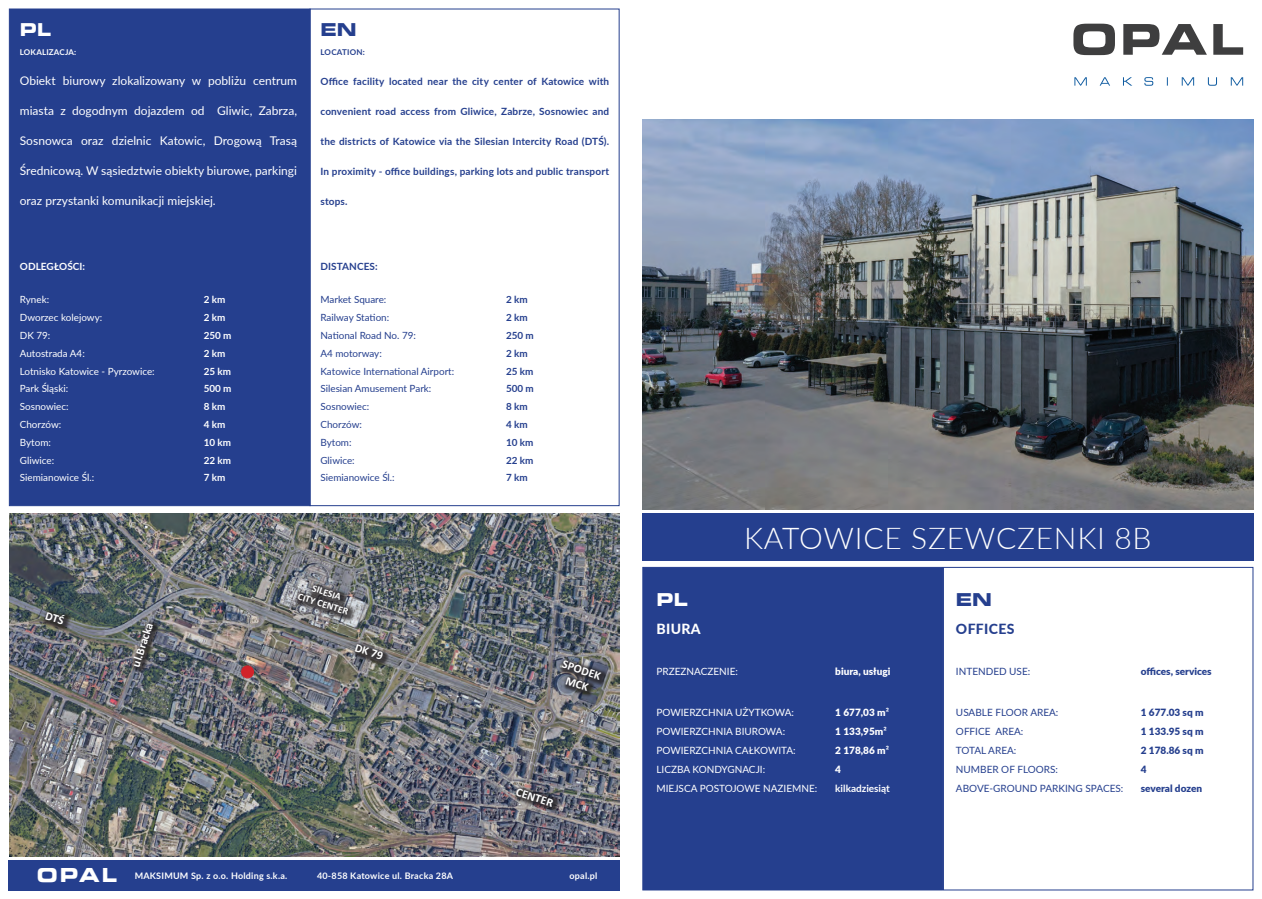
<style>
.page{position:relative;width:1262px;height:899px;background:#fff}
.page>*{position:absolute;margin:0;border:0;box-sizing:border-box;transform-origin:0 0}
.t1{font:300 30px "Lato";letter-spacing:.025em;color:#fff}
.t2{font:700 19.1px "Square 721 Ex EU";color:#fff}
.t3{font:700 17.5px "Square 721 Ex EU";color:#fff}
.t4{font:700 17.5px "Square 721 Ex EU";color:#253f8e}
.t5{font:800 14px "Lato";letter-spacing:.025em;color:#253f8e}
.t6{font:800 14px "Lato";letter-spacing:.025em;color:#fff}
.t7{font:12px "Lato";color:#fff}
.t8{font:700 12px "Calibri";color:#fff}
.t9{font:700 10px "Lato";letter-spacing:.015em;color:#253f8e}
.t10{font:10px "Lato";color:#fff}
.t11{font:10px "Lato";color:#253f8e}
.t12{font:900 10px "Lato";color:#253f8e}
.t13{font:900 10px "Lato";color:#fff}
.t14{font:700 10px "Lato";color:#fff}
.t15{font:700 10px "Calibri";color:#fff}
.t16{font:9.9px "Lato";color:#253f8e}
.t17{font:9.9px "Lato";color:#fff}
.t18{font:700 9.9px "Lato";color:#fff}
.t19{font:700 9.9px "Lato";color:#253f8e}
.t20{font:700 9px "Lato";letter-spacing:.025em;color:#fff}
.t21{font:700 8px "Lato";letter-spacing:.01em;color:#fff}
.t22{font:700 8px "Lato";letter-spacing:.025em;color:#253f8e}
.s1{font-weight:700}
</style>
<div class="page">
<div style="left:9px;top:860px;width:610px;height:30px;background:#253f8e"></div>
<svg style="left:1073px;top:24px;width:170px;height:31px"></svg>
<svg style="left:1074px;top:77px;width:169px;height:9px"></svg>
<div style="left:642px;top:513px;width:611px;height:48px;background:#253f8e"></div>
<div style="left:9px;top:9px;width:301px;height:497px;background:#253f8e"></div>
<div style="left:310px;top:9px;width:309px;height:497px;border:1px solid #253f8e"></div>
<div style="left:642px;top:567px;width:301px;height:323px;background:#253f8e;border:1px solid #253f8e"></div>
<div style="left:943px;top:567px;width:310px;height:323px;border:1px solid #253f8e"></div>
<img style="left:642px;top:119px;width:611px;height:390px">
<img style="left:10px;top:513px;width:609px;height:343px">
<div style="left:242px;top:666px;width:11px;height:11px;background:#d1232a;border-radius:50%"></div>
<div style="left:241px;top:665px;width:13px;height:13px;border:1px solid #d1232a;border-radius:50%"></div>
<div style="left:242px;top:666px;width:11px;height:11px;border:1px solid #d1232a;border-radius:50%"></div>
<div style="left:42px;top:608px;width:30px;height:24px;background:#231f20;opacity:.75"></div>
<div style="left:294px;top:582px;width:62px;height:40px;background:#231f20;opacity:.75"></div>
<div style="left:352px;top:641px;width:38px;height:25px;background:#231f20;opacity:.75"></div>
<div style="left:558px;top:657px;width:50px;height:40px;background:#231f20;opacity:.75"></div>
<div style="left:513px;top:785px;width:47px;height:28px;background:#231f20;opacity:.75"></div>
<div style="left:131px;top:620px;width:29px;height:53px;background:#231f20;opacity:.75"></div>
<svg style="left:45px;top:612px;width:20px;height:12px"></svg>
<svg style="left:565px;top:676px;width:24px;height:14px"></svg>
<p class="t3" style="left:20px;top:19px;width:33px">PL</p>
<p class="t4" style="left:320px;top:19px;width:38px">EN</p>
<p class="t21" style="left:20px;top:46px;width:58px">LOKALIZACJA:</p>
<p class="t7" style="left:20px;top:72px;width:279px">Obiekt biurowy zlokalizowany w pobliżu centrum</p>
<p class="t7" style="left:20px;top:102px;width:279px">miasta z dogodnym dojazdem od Gliwic, Zabrza,</p>
<p class="t7" style="left:20px;top:132px;width:279px">Sosnowca oraz dzielnic Katowic, Drogową Trasą</p>
<p class="t7" style="left:20px;top:162px;width:279px">Średnicową. W sąsiedztwie obiekty biurowe, parkingi</p>
<p class="t7" style="left:20px;top:192px;width:197px">oraz przystanki komunikacji miejskiej.</p>
<p class="t22" style="left:320px;top:46px;width:46px">LOCATION:</p>
<p class="t9" style="left:320px;top:74px;width:290px">Office facility located near the city center of Katowice with</p>
<p class="t9" style="left:320px;top:104px;width:290px">convenient road access from Gliwice, Zabrze, Sosnowiec and</p>
<p class="t9" style="left:320px;top:134px;width:290px">the districts of Katowice via the Silesian Intercity Road (DTŚ).</p>
<p class="t9" style="left:320px;top:164px;width:290px">In proximity - office buildings, parking lots and public transport</p>
<p class="t9" style="left:320px;top:194px;width:29px">stops.</p>
<p class="t14" style="left:20px;top:259px;width:67px">ODLEGŁOŚCI:</p>
<p class="t9" style="left:320px;top:259px;width:59px">DISTANCES:</p>
<p class="t17" style="left:20px;top:293px;width:31px">Rynek:</p>
<p class="t17" style="left:20px;top:310px;width:84px">Dworzec kolejowy:</p>
<p class="t17" style="left:20px;top:328px;width:32px">DK 79:</p>
<p class="t17" style="left:20px;top:346px;width:66px">Autostrada A4:</p>
<p class="t17" style="left:20px;top:364px;width:136px">Lotnisko Katowice - Pyrzowice:</p>
<p class="t17" style="left:20px;top:381px;width:50px">Park Śląski:</p>
<p class="t17" style="left:20px;top:399px;width:50px">Sosnowiec:</p>
<p class="t17" style="left:20px;top:417px;width:43px">Chorzów:</p>
<p class="t17" style="left:20px;top:435px;width:33px">Bytom:</p>
<p class="t17" style="left:20px;top:453px;width:36px">Gliwice:</p>
<p class="t17" style="left:20px;top:470px;width:76px">Siemianowice Śl.:</p>
<p class="t18" style="left:204px;top:292px;width:23px">2 km</p>
<p class="t18" style="left:204px;top:310px;width:23px">2 km</p>
<p class="t18" style="left:204px;top:328px;width:29px">250 m</p>
<p class="t18" style="left:204px;top:346px;width:23px">2 km</p>
<p class="t18" style="left:204px;top:363px;width:29px">25 km</p>
<p class="t18" style="left:204px;top:381px;width:29px">500 m</p>
<p class="t18" style="left:204px;top:399px;width:23px">8 km</p>
<p class="t18" style="left:204px;top:417px;width:23px">4 km</p>
<p class="t18" style="left:204px;top:435px;width:29px">10 km</p>
<p class="t18" style="left:204px;top:452px;width:29px">22 km</p>
<p class="t18" style="left:204px;top:470px;width:23px">7 km</p>
<p class="t8" style="left:127px;top:663px;width:47px;rotate:-72deg">ul.Bracka</p>
<p class="t16" style="left:320px;top:293px;width:67px">Market Square:</p>
<p class="t16" style="left:320px;top:310px;width:70px">Railway Station:</p>
<p class="t16" style="left:320px;top:328px;width:97px">National Road No. 79:</p>
<p class="t16" style="left:320px;top:346px;width:63px">A4 motorway:</p>
<p class="t16" style="left:320px;top:364px;width:135px">Katowice International Airport:</p>
<p class="t16" style="left:320px;top:381px;width:112px">Silesian Amusement Park:</p>
<p class="t16" style="left:320px;top:399px;width:50px">Sosnowiec:</p>
<p class="t16" style="left:320px;top:417px;width:43px">Chorzów:</p>
<p class="t16" style="left:320px;top:435px;width:33px">Bytom:</p>
<p class="t16" style="left:320px;top:453px;width:36px">Gliwice:</p>
<p class="t16" style="left:320px;top:470px;width:76px">Siemianowice Śl.:</p>
<p class="t15" style="left:315px;top:581px;width:31px;rotate:18deg">SILESIA</p>
<p class="t15" style="left:300px;top:589px;width:54px;rotate:18deg">CITY CENTER</p>
<p class="t8" style="left:358px;top:639px;width:31px;rotate:18deg">DK 79</p>
<p class="t19" style="left:506px;top:292px;width:23px">2 km</p>
<p class="t19" style="left:506px;top:310px;width:23px">2 km</p>
<p class="t19" style="left:506px;top:328px;width:29px">250 m</p>
<p class="t19" style="left:506px;top:346px;width:23px">2 km</p>
<p class="t19" style="left:506px;top:363px;width:29px">25 km</p>
<p class="t19" style="left:506px;top:381px;width:29px">500 m</p>
<p class="t19" style="left:506px;top:399px;width:23px">8 km</p>
<p class="t19" style="left:506px;top:417px;width:23px">4 km</p>
<p class="t19" style="left:506px;top:435px;width:29px">10 km</p>
<p class="t19" style="left:506px;top:452px;width:29px">22 km</p>
<p class="t19" style="left:506px;top:470px;width:23px">7 km</p>
<p class="t8" style="left:565px;top:655px;width:42px;rotate:18deg">SPODEK</p>
<p class="t8" style="left:519px;top:783px;width:40px;rotate:18deg">CENTER</p>
<p class="t2" style="left:37px;top:864px;width:82px">OPAL</p>
<p class="t20" style="left:135px;top:868px;width:154px">MAKSIMUM Sp. z o.o. Holding s.k.a.</p>
<p class="t20" style="left:317px;top:868px;width:137px">40-858 Katowice ul. Bracka 28A</p>
<p class="t20" style="left:569px;top:868px;width:29px">opal.pl</p>
<p class="t1" style="left:744px;top:517px;width:409px">KATOWICE SZEWCZENKI 8B</p>
<p class="t3" style="left:656px;top:589px;width:33px">PL</p>
<p class="t4" style="left:956px;top:589px;width:38px">EN</p>
<p class="t6" style="left:656px;top:618px;width:46px">BIURA</p>
<p class="t5" style="left:956px;top:618px;width:60px">OFFICES</p>
<p class="t10" style="left:656px;top:664px;width:83px">PRZEZNACZENIE:</p>
<p class="t11" style="left:956px;top:664px;width:76px">INTENDED USE:</p>
<p class="t10" style="left:656px;top:705px;width:139px">POWIERZCHNIA UŻYTKOWA:</p>
<p class="t10" style="left:656px;top:724px;width:130px">POWIERZCHNIA BIUROWA:</p>
<p class="t10" style="left:656px;top:743px;width:141px">POWIERZCHNIA CAŁKOWITA:</p>
<p class="t10" style="left:656px;top:762px;width:110px">LICZBA KONDYGNACJI:</p>
<p class="t10" style="left:656px;top:781px;width:162px">MIEJSCA POSTOJOWE NAZIEMNE:</p>
<p class="t13" style="left:835px;top:664px;width:57px">biura, usługi</p>
<p class="t12" style="left:1140px;top:664px;width:72px">offices, services</p>
<p class="t13" style="left:835px;top:705px;width:55px">1 677,03 m<span class="s1">²</span></p>
<p class="t13" style="left:835px;top:724px;width:53px">1 133,95m<span class="s1">²</span></p>
<p class="t13" style="left:835px;top:743px;width:55px">2 178,86 m<span class="s1">²</span></p>
<p class="t13" style="left:835px;top:762px;width:7px">4</p>
<p class="t14" style="left:835px;top:781px;width:56px">kilkadziesiąt</p>
<p class="t12" style="left:1140px;top:705px;width:64px">1 677.03 sq m</p>
<p class="t12" style="left:1140px;top:724px;width:64px">1 133.95 sq m</p>
<p class="t12" style="left:1140px;top:743px;width:64px">2 178.86 sq m</p>
<p class="t12" style="left:1140px;top:762px;width:7px">4</p>
<p class="t12" style="left:1140px;top:781px;width:63px">several dozen</p>
<p class="t11" style="left:956px;top:705px;width:104px">USABLE FLOOR AREA:</p>
<p class="t11" style="left:956px;top:724px;width:69px">OFFICE AREA:</p>
<p class="t11" style="left:956px;top:743px;width:62px">TOTAL AREA:</p>
<p class="t11" style="left:956px;top:762px;width:103px">NUMBER OF FLOORS:</p>
<p class="t11" style="left:956px;top:781px;width:169px">ABOVE-GROUND PARKING SPACES:</p>
</div>
